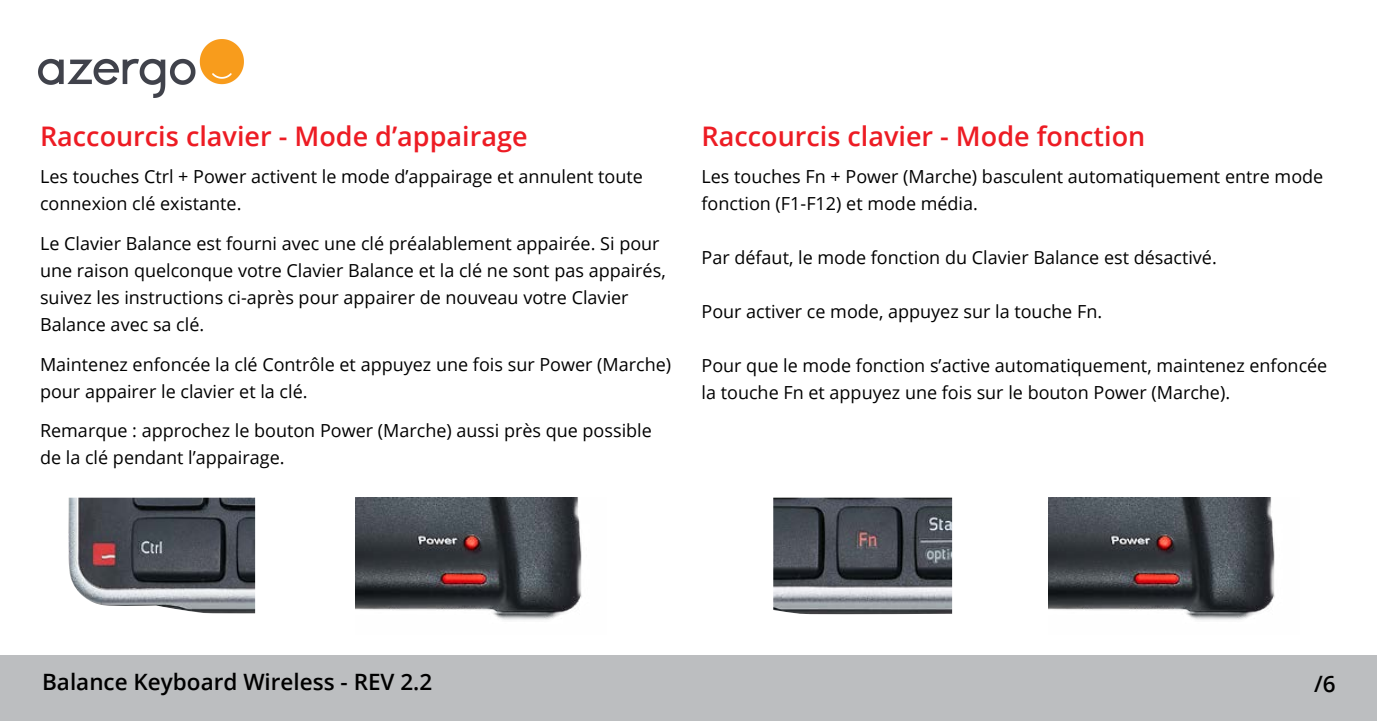
<style>
.page{position:relative;width:1377px;height:721px;background:#fff}
.page>*{position:absolute;margin:0;border:0;box-sizing:border-box;transform-origin:0 0}
.t1{font:600 27px "Open Sans";color:#ed1c24}
.t2{font:600 22.5px "Open Sans";color:#000}
.t3{font:18px/27px "Open Sans";color:#000}
</style>
<div class="page">
<div style="left:0;top:655px;width:1377px;height:66px;background:#bcbec0"></div>
<img style="left:1048px;top:497px;width:227px;height:123px">
<img style="left:355px;top:497px;width:227px;height:123px">
<img style="left:68px;top:497px;width:187px;height:116px">
<img style="left:773px;top:497px;width:179px;height:117px">
<img style="left:39px;top:40px;width:204px;height:57px">
<h1 class="t1" style="left:40px;top:118px;width:489px">Raccourcis clavier - Mode d’appairage</h1>
<h1 class="t1" style="left:702px;top:118px;width:445px">Raccourcis clavier - Mode fonction</h1>
<p class="t3" style="left:40px;top:162px;width:605px">Les touches Ctrl + Power activent le mode d’appairage et annulent toute connexion clé existante.</p>
<p class="t3" style="left:40px;top:229px;width:627px">Le Clavier Balance est fourni avec une clé préalablement appairée. Si pour une raison quelconque votre Clavier Balance et la clé ne sont pas appairés, suivez les instructions ci-après pour appairer de nouveau votre Clavier Balance avec sa clé.</p>
<p class="t3" style="left:40px;top:350px;width:633px">Maintenez enfoncée la clé Contrôle et appuyez une fois sur Power (Marche) pour appairer le clavier et la clé.</p>
<p class="t3" style="left:40px;top:417px;width:613px">Remarque : approchez le bouton Power (Marche) aussi près que possible de la clé pendant l’appairage.</p>
<p class="t3" style="left:702px;top:162px;width:623px">Les touches Fn + Power (Marche) basculent automatiquement entre mode fonction (F1-F12) et mode média.</p>
<p class="t3" style="left:702px;top:243px;width:517px">Par défaut, le mode fonction du Clavier Balance est désactivé.</p>
<p class="t3" style="left:702px;top:297px;width:402px">Pour activer ce mode, appuyez sur la touche Fn.</p>
<p class="t3" style="left:702px;top:351px;width:627px">Pour que le mode fonction s’active automatiquement, maintenez enfoncée la touche Fn et appuyez une fois sur le bouton Power (Marche).</p>
<p class="t2" style="left:42px;top:666px;width:392px">Balance Keyboard Wireless - REV 2.2</p>
<p class="t2" style="left:1314px;top:668px;width:23px">/6</p>
</div>
